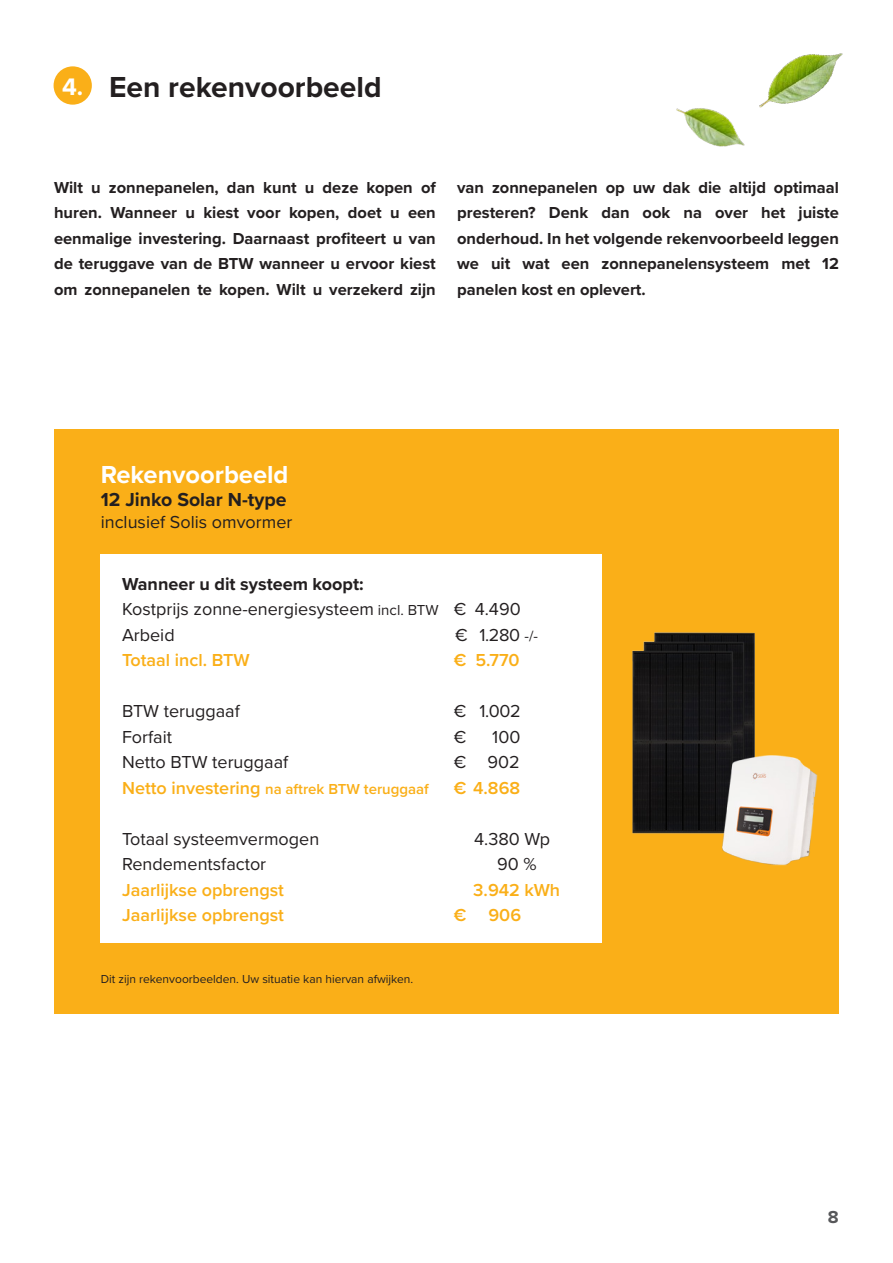
<style>
.page{position:relative;width:893px;height:1263px;background:#fff}
.page>*{position:absolute;margin:0;border:0;box-sizing:border-box;transform-origin:0 0}
.Koppen{font:700 30px "Proxima Nova";color:#231f20}
.t1{font:700 25.5px "Proxima Nova";color:#fff}
.t2{font:700 24.75px "Proxima Nova";color:#fff}
.t3{font:700 19.5px "Proxima Nova";color:#231f20}
.t4{font:18px "Proxima Nova";color:#231f20}
.t5{font:600 18px "Proxima Nova";color:#faaf18}
.t6{font:700 18px "Proxima Nova";color:#231f20}
.t7{font:700 18px "Proxima Nova";color:#57585a}
.t8{font:700 16.5px/25.5px "Proxima Nova";color:#231f20;text-align:justify}
.t9{font:600 15px "Proxima Nova";color:#faaf18}
.t10{font:12px "Proxima Nova";color:#231f20}
.s1{font-size:15px}
.s2{font-size:18px}
</style>
<div class="page">
<div style="left:54px;top:66px;width:38px;height:39px;background:#faaf18;border-radius:50%"></div>
<img style="left:676px;top:53px;width:167px;height:94px">
<div style="left:54px;top:429px;width:785px;height:585px;background:#faaf18"></div>
<div style="left:101px;top:554px;width:501px;height:388px;background:#fff"></div>
<img style="left:632px;top:632px;width:123px;height:202px">
<img style="left:701px;top:739px;width:117px;height:127px">
<p class="t2" style="left:62px;top:69px;width:23px">4.</p>
<p class="Koppen" style="left:109px;top:65px;width:274px">Een rekenvoorbeeld</p>
<p class="t8" style="left:54px;top:174px;width:383px">Wilt u zonnepanelen, dan kunt u deze kopen of huren. Wanneer u kiest voor kopen, doet u een eenmalige investering. Daarnaast profiteert u van de teruggave van de BTW wanneer u ervoor kiest om zonnepanelen te kopen. Wilt u verzekerd zijn</p>
<p class="t8" style="left:457px;top:174px;width:383px">van zonnepanelen op uw dak die altijd optimaal presteren? Denk dan ook na over het juiste onderhoud. In het volgende rekenvoorbeeld leggen we uit wat een zonnepanelensysteem met 12 panelen kost en oplevert.</p>
<p class="t1" style="left:101px;top:455px;width:189px">Rekenvoorbeeld</p>
<p class="t3" style="left:101px;top:485px;width:187px">12 Jinko Solar N-type</p>
<p class="t4" style="left:101px;top:508px;width:193px">inclusief Solis omvormer</p>
<p class="t6" style="left:122px;top:570px;width:243px">Wanneer u dit systeem koopt:</p>
<p class="t4" style="left:122px;top:596px;width:400px">Kostprijs zonne-energiesysteem <span class="s1">incl. BTW</span> € 4.490</p>
<p class="t4" style="left:122px;top:621px;width:54px">Arbeid</p>
<p class="t4" style="left:455px;top:621px;width:84px">€ 1.280 <span class="s1">-/-</span></p>
<p class="t5" style="left:122px;top:647px;width:129px">Totaal incl. BTW</p>
<p class="t5" style="left:454px;top:647px;width:67px">€ 5.770</p>
<p class="t4" style="left:122px;top:698px;width:119px">BTW teruggaaf</p>
<p class="t4" style="left:454px;top:698px;width:69px">€ 1.002</p>
<p class="t4" style="left:122px;top:723px;width:52px">Forfait</p>
<p class="t4" style="left:454px;top:723px;width:14px">€</p>
<p class="t4" style="left:492px;top:723px;width:30px">100</p>
<p class="t4" style="left:122px;top:749px;width:168px">Netto BTW teruggaaf</p>
<p class="t4" style="left:454px;top:749px;width:68px">€ 902</p>
<p class="t9" style="left:122px;top:777px;width:308px"><span class="s2">Netto investering</span> na aftrek BTW teruggaaf</p>
<p class="t5" style="left:454px;top:774px;width:68px">€ 4.868</p>
<p class="t4" style="left:122px;top:825px;width:199px">Totaal systeemvermogen</p>
<p class="t4" style="left:474px;top:825px;width:78px">4.380 Wp</p>
<p class="t4" style="left:122px;top:851px;width:146px">Rendementsfactor</p>
<p class="t4" style="left:497px;top:851px;width:41px">90 %</p>
<p class="t5" style="left:122px;top:876px;width:164px">Jaarlijkse opbrengst</p>
<p class="t5" style="left:473px;top:876px;width:88px">3.942 kWh</p>
<p class="t5" style="left:122px;top:902px;width:164px">Jaarlijkse opbrengst</p>
<p class="t5" style="left:454px;top:902px;width:69px">€ 906</p>
<p class="t10" style="left:101px;top:970px;width:314px">Dit zijn rekenvoorbeelden. Uw situatie kan hiervan afwijken.</p>
<p class="t7" style="left:828px;top:1204px;width:12px">8</p>
</div>
